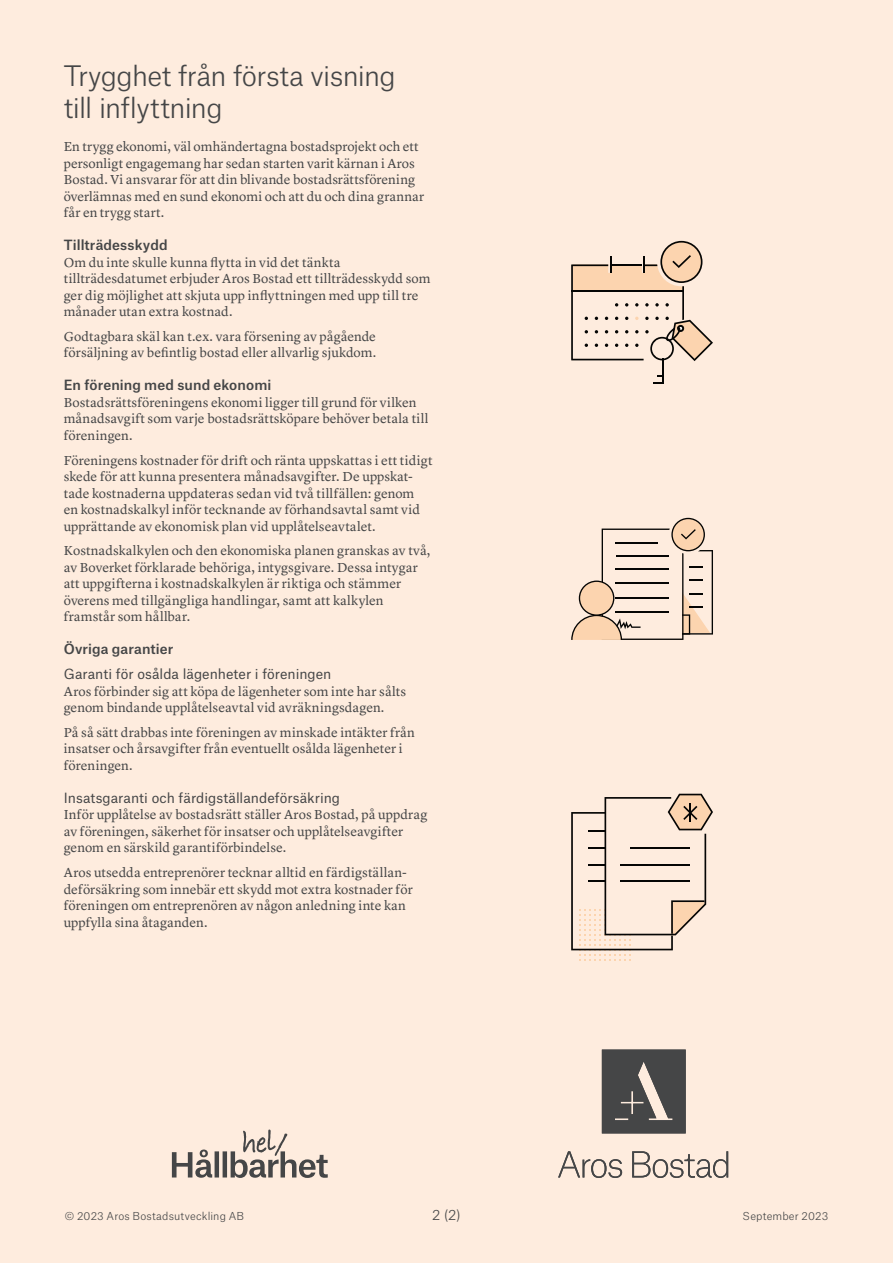
<style>
.page{position:relative;width:893px;height:1263px;background:#feecde}
.page>*{position:absolute;margin:0;border:0;box-sizing:border-box;transform-origin:0 0}
.t1{font:300 27px "Atlas Grotesk";letter-spacing:-.025em;color:#454647}
.t2{font:13.5px/16.5px "Lyon Text";letter-spacing:.005em;color:#454647}
.t3{font:13.5px "Atlas Grotesk";color:#454647}
.t4{font:500 13.5px "Atlas Grotesk";letter-spacing:.01em;color:#454647}
.t5{font:300 13.5px "Atlas Grotesk";color:#454647}
.t6{font:300 10.5px "Atlas Grotesk";letter-spacing:.015em;color:#454647}
</style>
<div class="page">
<svg style="left:602px;top:1049px;width:84px;height:84px"></svg>
<svg style="left:558px;top:1151px;width:64px;height:27px"></svg>
<svg style="left:632px;top:1151px;width:96px;height:27px"></svg>
<hr style="left:662px;top:359px;width:2px;height:25px;background:#050504">
<svg style="left:654px;top:376px;width:8px;height:8px"></svg>
<svg style="left:571px;top:241px;width:142px;height:120px"></svg>
<svg style="left:571px;top:518px;width:142px;height:122px"></svg>
<svg style="left:571px;top:794px;width:142px;height:166px"></svg>
<svg style="left:172px;top:1129px;width:156px;height:49px"></svg>
<p class="t1" style="left:64px;top:54px;width:334px">Trygghet från första visning</p>
<p class="t1" style="left:64px;top:87px;width:160px">till inflyttning</p>
<p class="t2" style="left:64px;top:137px;width:362px">En trygg ekonomi, väl omhändertagna bostadsprojekt och ett personligt engagemang har sedan starten varit kärnan i Aros Bostad. Vi ansvarar för att din blivande bostadsrättsförening överlämnas med en sund ekonomi och att du och dina grannar får en trygg start.</p>
<p class="t4" style="left:64px;top:234px;width:105px">Tillträdesskydd</p>
<p class="t2" style="left:64px;top:253px;width:278px">Om du inte skulle kunna flytta in vid det tänkta</p>
<p class="t2" style="left:64px;top:269px;width:368px">tillträdesdatumet erbjuder Aros Bostad ett tillträdesskydd som ger dig möjlighet att skjuta upp inflyttningen med upp till tre månader utan extra kostnad.</p>
<p class="t2" style="left:64px;top:327px;width:314px">Godtagbara skäl kan t.ex. vara försening av pågående</p>
<p class="t2" style="left:64px;top:343px;width:314px">försäljning av befintlig bostad eller allvarlig sjukdom.</p>
<p class="t4" style="left:64px;top:374px;width:209px">En förening med sund ekonomi</p>
<p class="t2" style="left:64px;top:393px;width:366px">Bostadsrättsföreningens ekonomi ligger till grund för vilken månadsavgift som varje bostadsrättsköpare behöver betala till föreningen.</p>
<p class="t2" style="left:64px;top:451px;width:370px">Föreningens kostnader för drift och ränta uppskattas i ett tidigt skede för att kunna presentera månadsavgifter. De uppskat&shy;tade kostnaderna uppdateras sedan vid två tillfällen: genom<br>en kostnadskalkyl inför tecknande av förhandsavtal samt vid upprättande av ekonomisk plan vid upplåtelseavtalet.</p>
<p class="t2" style="left:64px;top:541px;width:368px">Kostnadskalkylen och den ekonomiska planen granskas av två, av Boverket förklarade behöriga, intygsgivare. Dessa intygar att uppgifterna i kostnadskalkylen är riktiga och stämmer</p>
<p class="t2" style="left:64px;top:591px;width:321px">överens med tillgängliga handlingar, samt att kalkylen</p>
<p class="t2" style="left:64px;top:607px;width:128px">framstår som hållbar.</p>
<p class="t4" style="left:64px;top:638px;width:111px">Övriga garantier</p>
<p class="t3" style="left:64px;top:663px;width:269px">Garanti för osålda lägenheter i föreningen</p>
<p class="t2" style="left:64px;top:682px;width:344px">Aros förbinder sig att köpa de lägenheter som inte har sålts genom bindande upplåtelseavtal vid avräkningsdagen.</p>
<p class="t2" style="left:64px;top:723px;width:353px">På så sätt drabbas inte föreningen av minskade intäkter från insatser och årsavgifter från eventuellt osålda lägenheter i föreningen.</p>
<p class="t3" style="left:64px;top:787px;width:278px">Insatsgaranti och färdigställandeförsäkring</p>
<p class="t2" style="left:64px;top:805px;width:365px">Inför upplåtelse av bostadsrätt ställer Aros Bostad, på uppdrag av föreningen, säkerhet för insatser och upplåtelseavgifter genom en särskild garantiförbindelse.</p>
<p class="t2" style="left:64px;top:863px;width:350px">Aros utsedda entreprenörer tecknar alltid en färdigställan&shy;deförsäkring som innebär ett skydd mot extra kostnader för föreningen om entreprenören av någon anledning inte kan uppfylla sina åtaganden.</p>
<p class="t6" style="left:65px;top:1208px;width:181px">© 2023 Aros Bostadsutveckling AB</p>
<p class="t5" style="left:432px;top:1205px;width:30px">2 (2)</p>
<p class="t6" style="left:743px;top:1208px;width:87px">September 2023</p>
</div>
